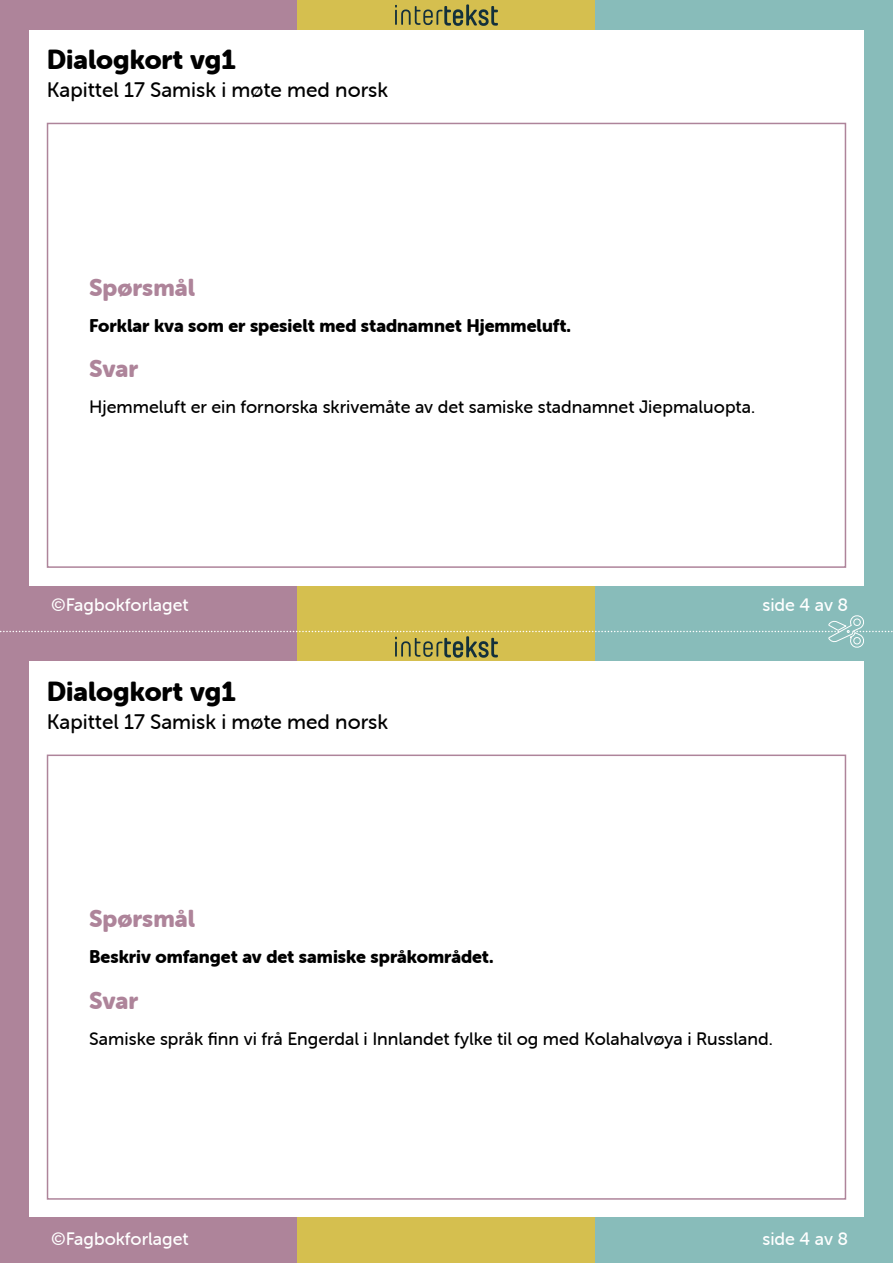
<style>
.page{position:relative;width:893px;height:1263px;background:#fff}
.page>*{position:absolute;margin:0;border:0;box-sizing:border-box;transform-origin:0 0}
.t1{font:27px "Museo Sans Rounded 900";color:#000}
.Card_Heading{font:24px "Museo Sans Rounded 900";color:#ae849a}
.t2{font:21px "Museo Sans Rounded 500";color:#000}
.Svar{font:18px "Museo Sans Rounded 500";color:#000}
.Sporsmal{font:18px "Museo Sans Rounded 900";color:#000}
.Sporsmal-2{font:18px "Museo Sans Rounded 500";color:#fff}
</style>
<div class="page">
<div style="left:0;top:0;width:298px;height:632px;background:#ae849a"></div>
<div style="left:0;top:632px;width:298px;height:631px;background:#ae849a"></div>
<div style="left:298px;top:0;width:297px;height:632px;background:#d5bf4f"></div>
<div style="left:298px;top:632px;width:297px;height:631px;background:#d5bf4f"></div>
<div style="left:595px;top:0;width:298px;height:632px;background:#88bcba"></div>
<div style="left:595px;top:632px;width:298px;height:631px;background:#88bcba"></div>
<svg style="left:395px;top:4px;width:103px;height:22px"></svg>
<svg style="left:0;top:615px;width:893px;height:43px"></svg>
<div style="left:29px;top:30px;width:835px;height:555px;background:#fff"></div>
<div style="left:29px;top:662px;width:835px;height:555px;background:#fff"></div>
<div style="left:47px;top:123px;width:799px;height:445px;border:2px solid #ae849a"></div>
<div style="left:47px;top:754px;width:799px;height:446px;border:2px solid #ae849a"></div>
<h1 class="t1" style="left:47px;top:44px;width:190px">Dialogkort vg1</h1>
<p class="t2" style="left:47px;top:78px;width:343px">Kapittel 17 Samisk i møte med norsk</p>
<p class="Card_Heading" style="left:89px;top:274px;width:107px">Spørsmål</p>
<p class="Sporsmal" style="left:89px;top:315px;width:483px">Forklar kva som er spesielt med stadnamnet Hjemmeluft.</p>
<p class="Card_Heading" style="left:89px;top:355px;width:50px">Svar</p>
<p class="Svar" style="left:89px;top:397px;width:667px">Hjemmeluft er ein fornorska skrivemåte av det samiske stadnamnet Jiepmaluopta.</p>
<p class="Sporsmal-2" style="left:51px;top:595px;width:139px">©Fagbokforlaget</p>
<p class="Sporsmal-2" style="left:762px;top:595px;width:87px">side 4 av 8</p>
<h1 class="t1" style="left:47px;top:676px;width:190px">Dialogkort vg1</h1>
<p class="t2" style="left:47px;top:710px;width:343px">Kapittel 17 Samisk i møte med norsk</p>
<p class="Card_Heading" style="left:89px;top:905px;width:107px">Spørsmål</p>
<p class="Sporsmal" style="left:89px;top:947px;width:406px">Beskriv omfanget av det samiske språkområdet.</p>
<p class="Card_Heading" style="left:89px;top:987px;width:50px">Svar</p>
<p class="Svar" style="left:89px;top:1029px;width:685px">Samiske språk finn vi frå Engerdal i Innlandet fylke til og med Kolahalvøya i Russland.</p>
<p class="Sporsmal-2" style="left:51px;top:1228px;width:139px">©Fagbokforlaget</p>
<p class="Sporsmal-2" style="left:762px;top:1228px;width:87px">side 4 av 8</p>
</div>
